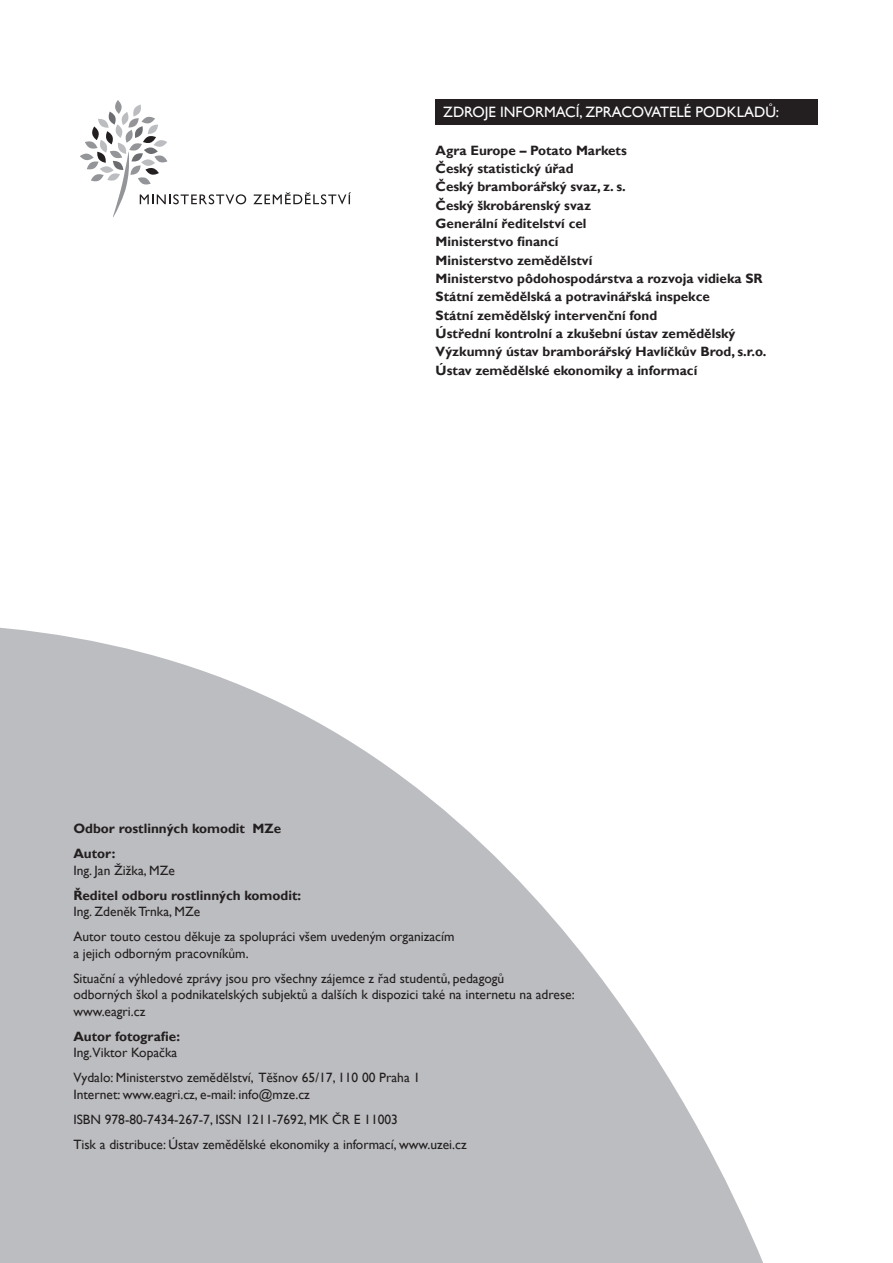
<style>
.page{position:relative;width:893px;height:1263px;background:#fff}
.page>*{position:absolute;margin:0;border:0;box-sizing:border-box;transform-origin:0 0}
.t1{font:15px "Gill Sans";color:#fff}
.t2{font:13.5px/16.5px "Gill Sans";color:#231f20}
.t3{font:700 13.5px/16.5px "Gill Sans";color:#231f20}
.s1{font-weight:700}
.s2{font-weight:400}
</style>
<div class="page">
<svg style="left:0;top:627px;width:763px;height:636px;fill:#bcbdc0"></svg>
<svg style="left:115px;top:100px;width:7px;height:14px"></svg>
<svg style="left:80px;top:105px;width:166px;height:112px"></svg>
<svg style="left:253px;top:192px;width:98px;height:12px"></svg>
<div style="left:435px;top:99px;width:382px;height:26px;background:#231f20"></div>
<p class="t1" style="left:443px;top:104px;width:337px">ZDROJE INFORMACÍ, ZPRACOVATELÉ PODKLADŮ:</p>
<p class="t3" style="left:436px;top:142px;width:193px">Agra Europe – Potato Markets</p>
<p class="t3" style="left:436px;top:161px;width:139px">Český statistický úřad</p>
<p class="t3" style="left:436px;top:179px;width:192px">Český bramborářský svaz, z. s.</p>
<p class="t3" style="left:436px;top:197px;width:157px">Český škrobárenský svaz</p>
<p class="t3" style="left:436px;top:216px;width:152px">Generální ředitelství cel</p>
<p class="t3" style="left:436px;top:234px;width:124px">Ministerstvo financí</p>
<p class="t3" style="left:436px;top:252px;width:158px">Ministerstvo zemědělství</p>
<p class="t3" style="left:436px;top:271px;width:329px">Ministerstvo pôdohospodárstva a rozvoja vidieka SR</p>
<p class="t3" style="left:436px;top:289px;width:276px">Státní zemědělská a potravinářská inspekce</p>
<p class="t3" style="left:436px;top:307px;width:223px">Státní zemědělský intervenční fond</p>
<p class="t3" style="left:436px;top:326px;width:301px">Ústřední kontrolní a zkušební ústav zemědělský</p>
<p class="t3" style="left:436px;top:344px;width:332px">Výzkumný ústav bramborářský Havlíčkův Brod, s.r.o.</p>
<p class="t3" style="left:436px;top:362px;width:263px">Ústav zemědělské ekonomiky a informací</p>
<p class="t3" style="left:73px;top:821px;width:210px">Odbor rostlinných komodit MZe</p>
<p class="t2" style="left:73px;top:846px;width:103px"><span class="s1">Autor:<br></span>Ing. Jan Žižka, MZe</p>
<p class="t3" style="left:73px;top:887px;width:229px">Ředitel odboru rostlinných komodit:<br><span class="s2">Ing. Zdeněk Trnka, MZe</span></p>
<p class="t2" style="left:73px;top:929px;width:383px">Autor touto cestou děkuje za spolupráci všem uvedeným organizacím a jejich odborným pracovníkům.</p>
<p class="t2" style="left:73px;top:970px;width:503px">Situační a výhledové zprávy jsou pro všechny zájemce z řad studentů, pedagogů<br>odborných škol a podnikatelských subjektů a dalších k dispozici také na internetu na adrese: www.eagri.cz</p>
<p class="t2" style="left:73px;top:1028px;width:108px"><span class="s1">Autor fotografie:<br></span>Ing.Viktor Kopačka</p>
<p class="t2" style="left:73px;top:1069px;width:348px">Vydalo: Ministerstvo zemědělství, Těšnov 65/17, 110 00 Praha 1<br>Internet: www.eagri.cz, e-mail: info@mze.cz</p>
<p class="t2" style="left:73px;top:1111px;width:326px">ISBN 978-80-7434-267-7, ISSN 1211-7692, MK ČR E 11003</p>
<p class="t2" style="left:73px;top:1136px;width:395px">Tisk a distribuce: Ústav zemědělské ekonomiky a informací, www.uzei.cz</p>
</div>
